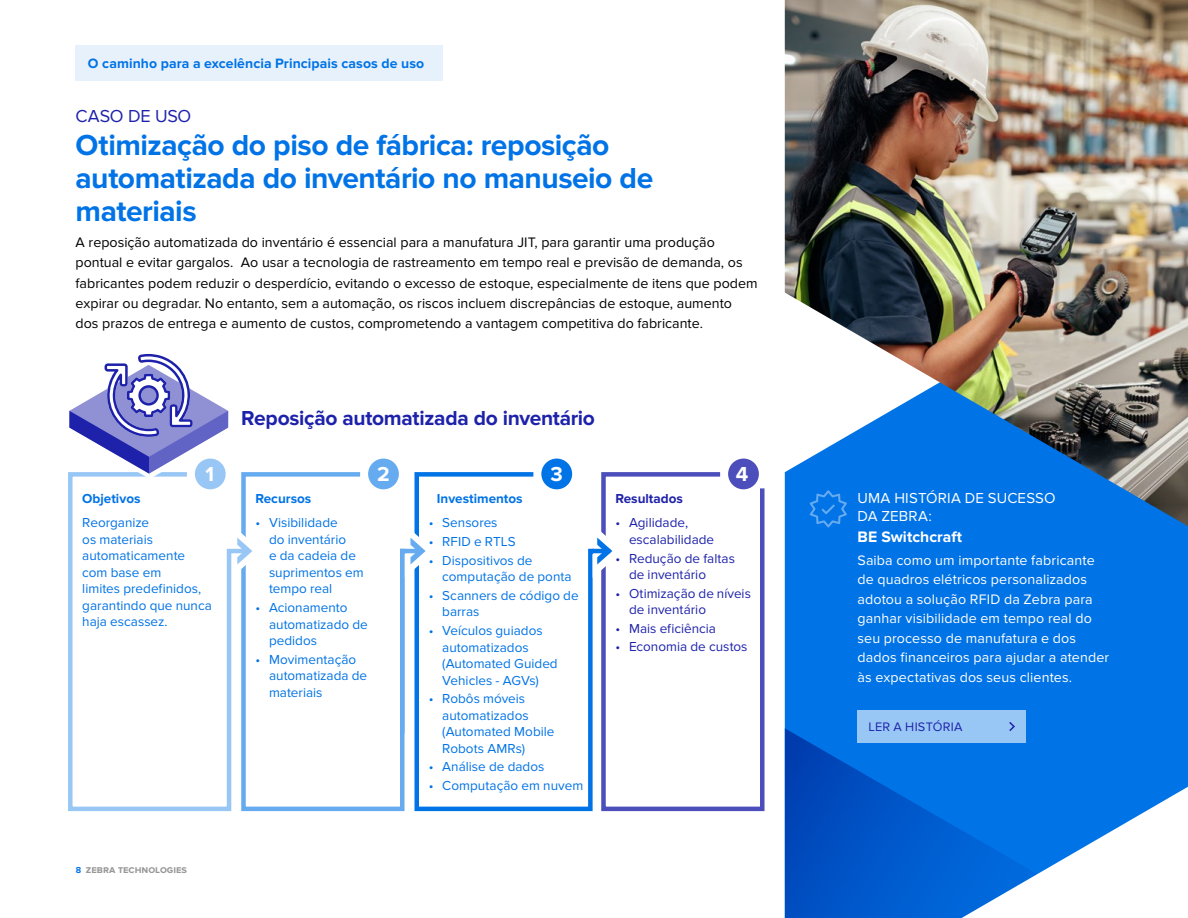
<style>
.page{position:relative;width:1188px;height:918px;background:#fff}
.page>*{position:absolute;margin:0;border:0;box-sizing:border-box;transform-origin:0 0}
.t1{font:700 30px/33px "Proxima Nova";letter-spacing:-.015em;color:#0073e6}
.t2{font:700 21px "Proxima Nova";letter-spacing:-.015em;color:#1e22aa}
.t3{font:700 21px "Proxima Nova";color:#fff}
.t4{font:18px "Proxima Nova";letter-spacing:-.01em;color:#1e22aa}
.t5{font:700 15.75px "Proxima Nova";letter-spacing:.005em;color:#fff}
.t6{font:15px/18px "Proxima Nova";letter-spacing:.01em;color:#fff}
.t7{font:14.25px/20.2px "Proxima Nova";color:#000}
.t8{font:14.25px/19.5px "Proxima Nova";letter-spacing:.01em;color:#fff}
.t9{font:700 14.1px "Proxima Nova";letter-spacing:.005em;color:#0073e6}
.t10{font:13.5px/16.5px "Proxima Nova";color:#0073e6}
.t11{font:13.5px/16.5px "Proxima Nova";color:#1e22aa}
.t12{font:700 13.5px "Proxima Nova";color:#0073e6}
.t13{font:700 13.5px "Proxima Nova";color:#1e22aa}
.t14{font:12.75px "Proxima Nova";letter-spacing:.02em;color:#1e22aa}
.t15{font:700 10.5px "Proxima Nova";color:#989899}
.s1{font-size:9px;color:#0073e6}
</style>
<div class="page">
<svg style="left:252px;top:472px;width:153px;height:340px"></svg>
<svg style="left:414px;top:472px;width:179px;height:340px"></svg>
<svg style="left:601px;top:472px;width:164px;height:340px"></svg>
<svg style="left:68px;top:472px;width:184px;height:340px"></svg>
<svg style="left:220px;top:511px;width:50px;height:80px"></svg>
<div style="left:195px;top:459px;width:31px;height:30px;background:#99c7f5;border-radius:50%"></div>
<div style="left:368px;top:459px;width:31px;height:30px;background:#66abf0;border-radius:50%"></div>
<svg style="left:582px;top:511px;width:50px;height:80px"></svg>
<div style="left:541px;top:459px;width:31px;height:30px;background:#0073e6;border-radius:50%"></div>
<div style="left:728px;top:459px;width:31px;height:30px;background:#4b4ebb;border-radius:50%"></div>
<svg style="left:394px;top:511px;width:50px;height:227px"></svg>
<hr style="left:592px;top:549px;width:18px;height:4px;background:#0073e6">
<div style="left:76px;top:45px;width:367px;height:36px;background:#e6f1fc"></div>
<div style="left:785px;top:505px;width:403px;height:282px;background:#0073e6"></div>
<svg style="left:785px;top:665px;width:392px;height:253px;fill:#0073e6"></svg>
<svg style="left:962px;top:787px;width:226px;height:131px"></svg>
<svg style="left:810px;top:505px;width:37px;height:22px"></svg>
<div style="left:858px;top:710px;width:168px;height:33px;background:#99c7f5"></div>
<svg style="left:1009px;top:722px;width:6px;height:9px"></svg>
<svg style="left:69px;top:354px;width:161px;height:125px"></svg>
<img style="left:785px;top:0;width:403px;height:505px">
<img style="left:1150px;top:504px;width:38px;height:22px">
<p class="t9" style="left:88px;top:55px;width:338px">O caminho para a excelência Principais casos de uso</p>
<h3 class="t4" style="left:76px;top:106px;width:117px">CASO DE USO</h3>
<h1 class="t1" style="left:76px;top:129px;width:579px">Otimização do piso de fábrica: reposição automatizada do inventário no manuseio de materiais</h1>
<p class="t7" style="left:76px;top:233px;width:683px">A reposição automatizada do inventário é essencial para a manufatura JIT, para garantir uma produção pontual e evitar gargalos. Ao usar a tecnologia de rastreamento em tempo real e previsão de demanda, os fabricantes podem reduzir o desperdício, evitando o excesso de estoque, especialmente de itens que podem expirar ou degradar. No entanto, sem a automação, os riscos incluem discrepâncias de estoque, aumento dos prazos de entrega e aumento de custos, comprometendo a vantagem competitiva do fabricante.</p>
<h2 class="t2" style="left:241px;top:405px;width:355px">Reposição automatizada do inventário</h2>
<p class="t12" style="left:82px;top:490px;width:60px">Objetivos</p>
<h2 class="t3" style="left:205px;top:462px;width:10px">1</h2>
<h2 class="t3" style="left:377px;top:462px;width:14px">2</h2>
<h2 class="t3" style="left:551px;top:462px;width:14px">3</h2>
<h2 class="t3" style="left:736px;top:462px;width:14px">4</h2>
<p class="t12" style="left:256px;top:490px;width:57px">Recursos</p>
<p class="t12" style="left:437px;top:490px;width:87px">Investimentos</p>
<p class="t13" style="left:616px;top:490px;width:69px">Resultados</p>
<p class="t10" style="left:82px;top:515px;width:131px">Reorganize<br>os materiais automaticamente com base em<br>limites predefinidos, garantindo que nunca haja escassez.</p>
<p class="t10" style="left:269px;top:515px;width:96px;text-indent:-14px">• Visibilidade<br>do inventário<br>e da cadeia de suprimentos em tempo real</p>
<p class="t10" style="left:269px;top:600px;width:100px;text-indent:-14px">• Acionamento automatizado de pedidos</p>
<p class="t10" style="left:269px;top:651px;width:100px;text-indent:-14px">• Movimentação automatizada de materiais</p>
<p class="t15" style="left:76px;top:863px;width:113px"><span class="s1">8</span> zebra technologies</p>
<p class="t10" style="left:429px;top:515px;width:70px">• Sensores</p>
<p class="t10" style="left:429px;top:534px;width:88px">• RFID e RTLS</p>
<p class="t10" style="left:442px;top:552px;width:131px;text-indent:-14px">• Dispositivos de computação de ponta</p>
<p class="t10" style="left:442px;top:588px;width:138px;text-indent:-14px">• Scanners de código de barras</p>
<p class="t10" style="left:442px;top:623px;width:117px;text-indent:-14px">• Veículos guiados automatizados (Automated Guided<br>Vehicles - AGVs)</p>
<p class="t10" style="left:442px;top:691px;width:114px;text-indent:-14px">• Robôs móveis automatizados (Automated Mobile<br>Robots AMRs)</p>
<p class="t10" style="left:429px;top:759px;width:117px">• Análise de dados</p>
<p class="t10" style="left:429px;top:778px;width:156px">• Computação em nuvem</p>
<p class="t11" style="left:629px;top:515px;width:87px;text-indent:-14px">• Agilidade, escalabilidade</p>
<p class="t11" style="left:629px;top:550px;width:108px;text-indent:-14px">• Redução de faltas de inventário</p>
<p class="t11" style="left:629px;top:585px;width:123px;text-indent:-14px">• Otimização de níveis de inventário</p>
<p class="t11" style="left:616px;top:621px;width:102px">• Mais eficiência</p>
<p class="t11" style="left:616px;top:639px;width:134px">• Economia de custos</p>
<p class="t6" style="left:858px;top:489px;width:200px">UMA HISTÓRIA DE SUCESSO<br>DA ZEBRA:</p>
<p class="t5" style="left:858px;top:528px;width:106px">BE Switchcraft</p>
<p class="t8" style="left:858px;top:551px;width:253px">Saiba como um importante fabricante de quadros elétricos personalizados adotou a solução RFID da Zebra para ganhar visibilidade em tempo real do seu processo de manufatura e dos dados financeiros para ajudar a atender às expectativas dos seus clientes.</p>
<p class="t14" style="left:868px;top:719px;width:95px">LER A HISTÓRIA</p>
</div>
